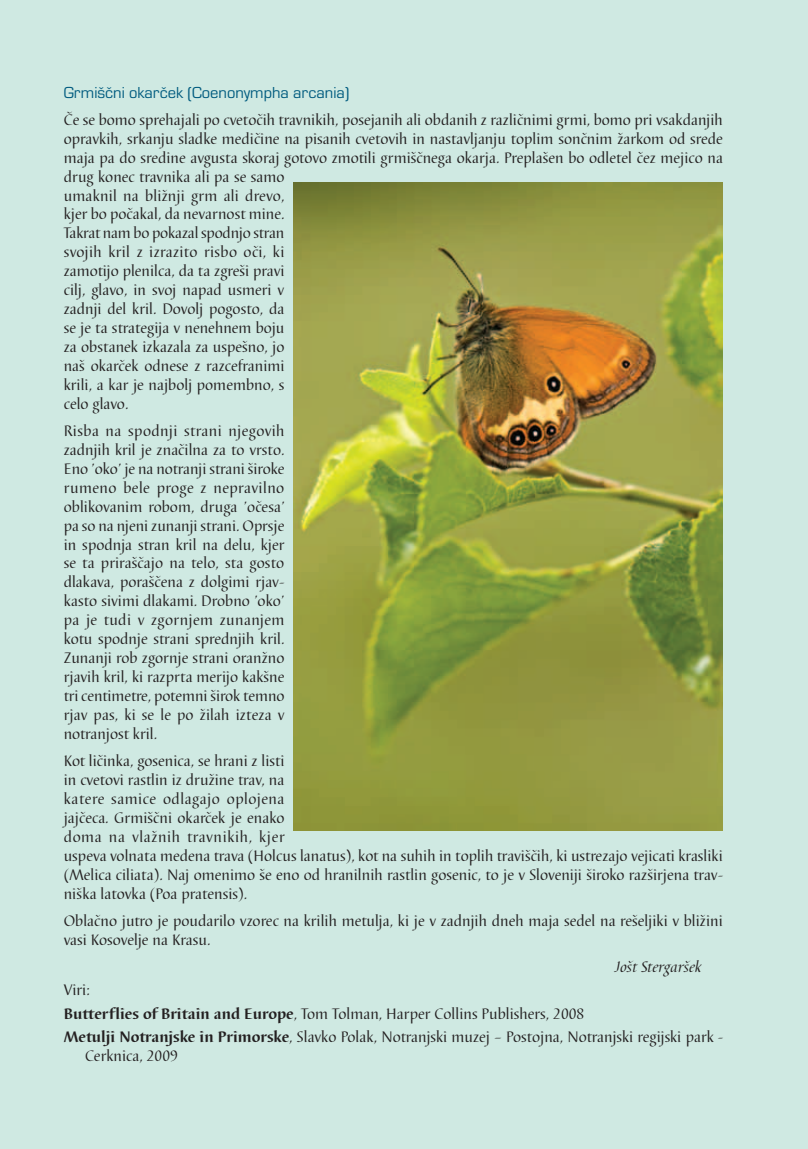
<style>
.page{position:relative;width:808px;height:1149px;background:#fff}
.page>*{position:absolute;margin:0;border:0;box-sizing:border-box;transform-origin:0 0}
.t1{font:16.5px "Eurostile TEE";color:#005b7f}
.t2{font:15.75px/18.9px "Barbedor TEE";color:#231f20}
.t3{font:italic 15.75px "Barbedor TEE";color:#231f20}
.s1{font-weight:700}
</style>
<div class="page">
<div style="left:0;top:0;width:808px;height:1148px;background:#cfe9e2"></div>
<img style="left:293px;top:183px;width:430px;height:646px">
<p class="t1" style="left:64px;top:83px;width:287px">Grmiščni okarček (Coenonympha arcania)</p>
<p class="t2" style="left:64px;top:111px;width:661px">Če se bomo sprehajali po cvetočih travnikih, posejanih ali obdanih z različnimi grmi, bomo pri vsakdanjih opravkih, srkanju sladke medičine na pisanih cvetovih in nastavljanju toplim sončnim žarkom od srede maja pa do sredine avgusta skoraj gotovo zmotili grmiščnega okarja. Preplašen bo odletel čez mejico na drug konec travnika ali pa se samo<br>umaknil na bližnji grm ali drevo,<br>kjer bo počakal, da nevarnost mine.<br>Takrat nam bo pokazal spodnjo stran<br>svojih kril z izrazito risbo oči, ki<br>zamotijo plenilca, da ta zgreši pravi<br>cilj, glavo, in svoj napad usmeri v<br>zadnji del kril. Dovolj pogosto, da<br>se je ta strategija v nenehnem boju<br>za obstanek izkazala za uspešno, jo<br>naš okarček odnese z razcefranimi<br>krili, a kar je najbolj pomembno, s<br>celo glavo.</p>
<p class="t2" style="left:64px;top:421px;width:222px;text-align:justify">Risba na spodnji strani njegovih zadnjih kril je značilna za to vrsto.<br>Eno ’oko’ je na notranji strani široke rumeno bele proge z nepravilno oblikovanim robom, druga ’očesa’ pa so na njeni zunanji strani. Oprsje in spodnja stran kril na delu, kjer se ta priraščajo na telo, sta gosto dlakava, poraščena z dolgimi rjav&shy;kasto sivimi dlakami. Drobno ’oko’ pa je tudi v zgornjem zunanjem kotu spodnje strani sprednjih kril.<br>Zunanji rob zgornje strani oranžno rjavih kril, ki razprta merijo kakšne tri centimetre, potemni širok temno rjav pas, ki se le po žilah izteza v notranjost kril.</p>
<p class="t2" style="left:64px;top:751px;width:661px">Kot ličinka, gosenica, se hrani z listi<br>in cvetovi rastlin iz družine trav, na<br>katere samice odlagajo oplojena<br>jajčeca. Grmiščni okarček je enako<br>doma na vlažnih travnikih, kjer<br>uspeva volnata medena trava (Holcus lanatus), kot na suhih in toplih traviščih, ki ustrezajo vejicati krasliki (Melica ciliata). Naj omenimo še eno od hranilnih rastlin gosenic, to je v Sloveniji široko razširjena trav&shy;niška latovka (Poa pratensis).</p>
<p class="t2" style="left:64px;top:911px;width:661px">Oblačno jutro je poudarilo vzorec na krilih metulja, ki je v zadnjih dneh maja sedel na rešeljiki v bližini vasi Kosovelje na Krasu.</p>
<p class="t3" style="left:615px;top:957px;width:88px">Jošt Stergaršek</p>
<p class="t2" style="left:64px;top:978px;width:661px;line-height:23.1px">Viri:<br><span class="s1">Butterflies of Britain and Europe</span>, Tom Tolman, Harper Collins Publishers, 2008<br><span class="s1">Metulji Notranjske in Primorske</span>, Slavko Polak, Notranjski muzej – Postojna, Notranjski regijski park -</p>
<p class="t2" style="left:85px;top:1045px;width:94px">Cerknica, 2009</p>
</div>
